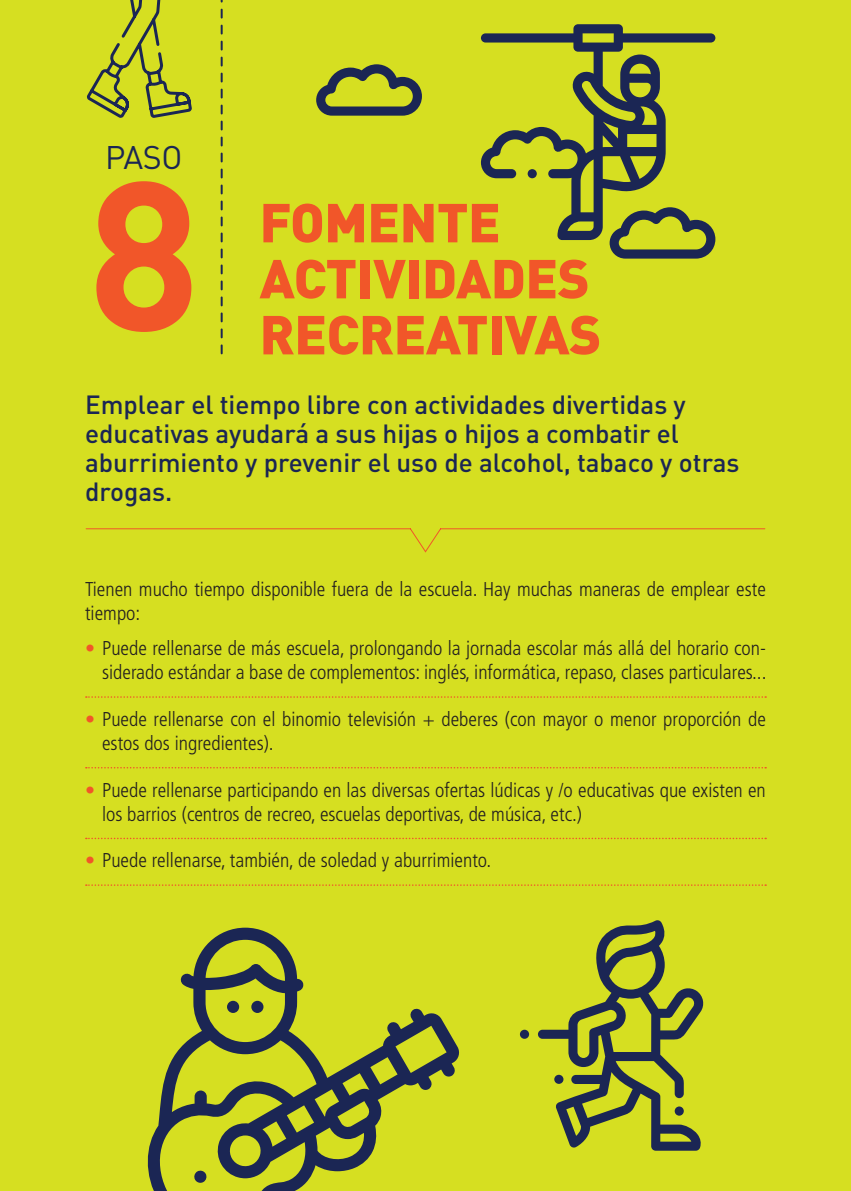
<style>
.page{position:relative;width:851px;height:1191px;background:#fff}
.page>*{position:absolute;margin:0;border:0;box-sizing:border-box;transform-origin:0 0}
.t1{font:700 208px "DIN Pro";color:#f15629}
.t2{font:900 54px/56px "DIN Pro";letter-spacing:-.01em;color:#f15629}
.t3{font:32.2px "DIN Pro";color:#1b2654}
.t4{font:500 26px/29px "DIN Pro";color:#1b2654}
.t5{font:300 condensed 20px/24px "Frutiger LT Std";color:#231f20}
.s1{color:#f15629}
</style>
<div class="page">
<div style="left:0;top:0;width:850px;height:1191px;background:#d6df21"></div>
<svg style="left:87px;top:0;width:105px;height:118px"></svg>
<svg style="left:221px;top:0;width:2px;height:353px"></svg>
<svg style="left:86px;top:696px;width:680px;height:2px"></svg>
<svg style="left:86px;top:767px;width:680px;height:1px"></svg>
<svg style="left:86px;top:837px;width:680px;height:2px"></svg>
<svg style="left:86px;top:884px;width:680px;height:2px"></svg>
<svg style="left:85px;top:528px;width:680px;height:25px"></svg>
<svg style="left:481px;top:24px;width:234px;height:216px"></svg>
<svg style="left:609px;top:207px;width:106px;height:52px"></svg>
<svg style="left:527px;top:169px;width:9px;height:9px"></svg>
<svg style="left:538px;top:920px;width:165px;height:230px"></svg>
<div style="left:554px;top:1074px;width:9px;height:9px;background:#1b2654;border-radius:5px"></div>
<div style="left:520px;top:1029px;width:9px;height:9px;background:#1b2654;border-radius:5px"></div>
<div style="left:674px;top:1106px;width:9px;height:9px;background:#1b2654;border-radius:5px"></div>
<svg style="left:147px;top:927px;width:312px;height:264px"></svg>
<div style="left:251px;top:1000px;width:12px;height:13px;background:#1b2654;border-radius:50%"></div>
<div style="left:227px;top:1000px;width:12px;height:13px;background:#1b2654;border-radius:50%"></div>
<svg style="left:193px;top:1169px;width:14px;height:13px"></svg>
<svg style="left:316px;top:64px;width:106px;height:52px"></svg>
<h3 class="t3" style="left:105px;top:133px;width:79px">PASO</h3>
<h1 class="t1" style="left:87px;top:93px;width:114px">8</h1>
<h2 class="t2" style="left:259px;top:191px;width:331px">FOMENTE<br>ACTIVIDADES</h2>
<h2 class="t2" style="left:259px;top:303px;width:343px">RECREATIVAS</h2>
<h3 class="t4" style="left:85px;top:388px;width:656px">Emplear el tiempo libre con actividades divertidas y educativas ayudará a sus hijas o hijos a combatir el aburrimiento y prevenir el uso de alcohol, tabaco y otras drogas.</h3>
<p class="t5" style="left:85px;top:577px;width:682px">Tienen mucho tiempo disponible fuera de la escuela. Hay muchas maneras de emplear este tiempo:</p>
<p class="t5" style="left:85px;top:636px;width:683px;text-align:right"><span class="s1">•</span> Puede rellenarse de más escuela, prolongando la jornada escolar más allá del horario con&shy;siderado estándar a base de complementos: inglés, informática, repaso, clases particulares...</p>
<p class="t5" style="left:102px;top:707px;width:665px;text-indent:-17px"><span class="s1">•</span> Puede rellenarse con el binomio televisión + deberes (con mayor o menor proporción de estos dos ingredientes).</p>
<p class="t5" style="left:102px;top:778px;width:665px;text-indent:-17px"><span class="s1">•</span> Puede rellenarse participando en las diversas ofertas lúdicas y /o educativas que existen en los barrios (centros de recreo, escuelas deportivas, de música, etc.)</p>
<p class="t5" style="left:85px;top:848px;width:407px"><span class="s1">•</span> Puede rellenarse, también, de soledad y aburrimiento.</p>
</div>
